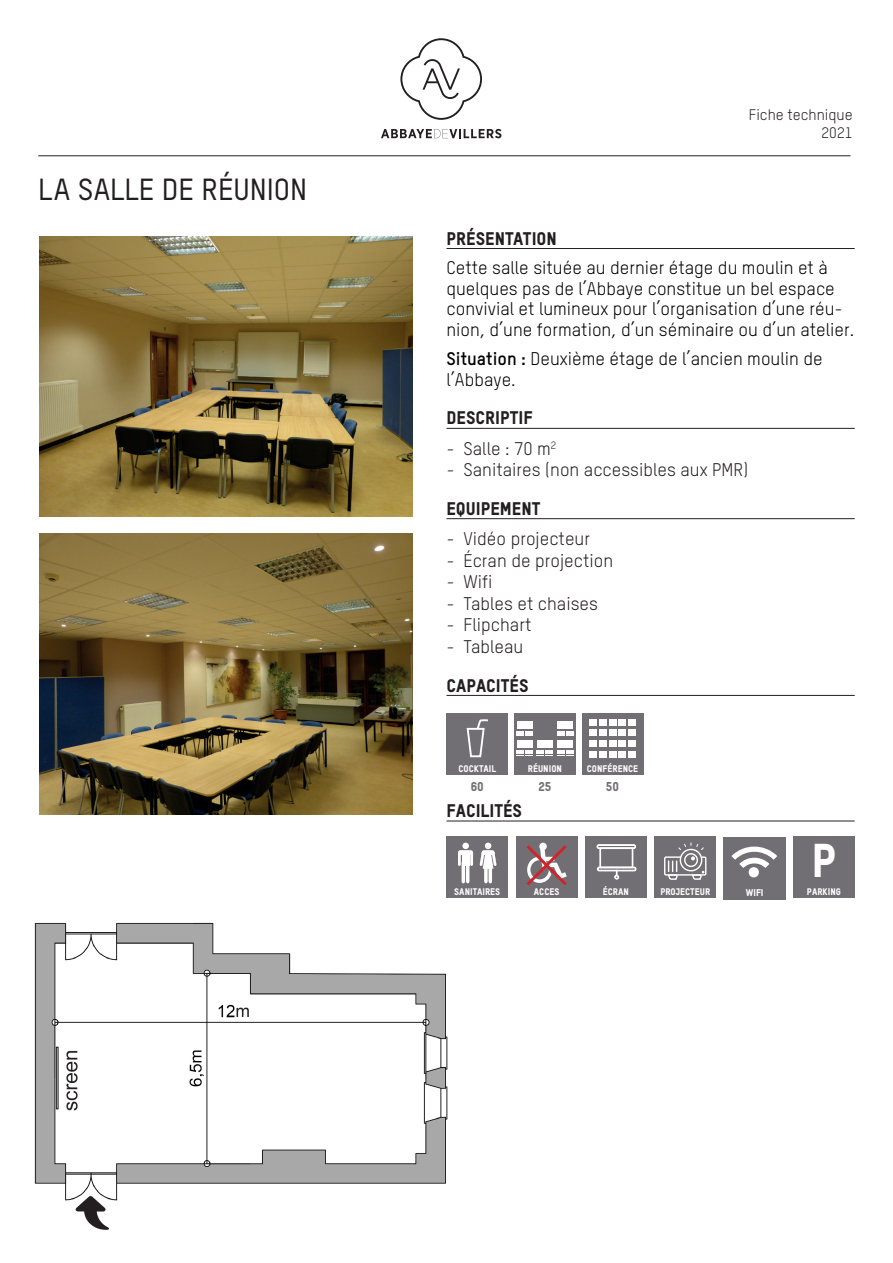
<style>
.page{position:relative;width:893px;height:1263px;background:#fff}
.page>*{position:absolute;margin:0;border:0;box-sizing:border-box;transform-origin:0 0}
.t1{font:46.65px "TSTAR Headline";color:#fff}
.t2{font:500 30px "TSTAR";color:#231f20}
.t3{font:18px/20.7px "TSTAR";color:#000001}
.t4{font:18px "TSTAR";color:#231f20}
.t5{font:18px "TSTAR Headline";color:#231f20}
.t6{font:15px/18px "TSTAR";color:#231f20;text-align:right}
.t7{font:12.6px "TSTAR Headline";color:#726f74}
.t8{font:9.6px "TSTAR Headline";color:#fff}
.t9{font:9.45px "TSTAR Headline";color:#fff}
.s1{font-weight:700}
</style>
<div class="page">
<hr style="left:446px;top:248px;width:409px;height:1px;background:#231f20">
<hr style="left:446px;top:428px;width:409px;height:1px;background:#231f20">
<hr style="left:446px;top:518px;width:409px;height:1px;background:#231f20">
<hr style="left:446px;top:695px;width:409px;height:1px;background:#231f20">
<hr style="left:446px;top:821px;width:409px;height:1px;background:#231f20">
<div style="left:446px;top:713px;width:62px;height:62px;background:#726f74"></div>
<svg style="left:466px;top:719px;width:22px;height:39px"></svg>
<div style="left:582px;top:713px;width:61px;height:62px;background:#726f74"></div>
<svg style="left:589px;top:719px;width:47px;height:38px"></svg>
<div style="left:514px;top:713px;width:62px;height:62px;background:#726f74"></div>
<div style="left:517px;top:740px;width:15px;height:8px;background:#fff"></div>
<div style="left:517px;top:721px;width:15px;height:7px;background:#fff"></div>
<svg style="left:517px;top:731px;width:15px;height:5px"></svg>
<div style="left:557px;top:740px;width:16px;height:8px;background:#fff"></div>
<div style="left:557px;top:721px;width:16px;height:7px;background:#fff"></div>
<svg style="left:557px;top:731px;width:16px;height:5px"></svg>
<div style="left:537px;top:740px;width:16px;height:8px;background:#fff"></div>
<svg style="left:517px;top:750px;width:56px;height:6px"></svg>
<img style="left:34px;top:922px;width:414px;height:307px">
<hr style="left:38px;top:155px;width:812px;height:1px;background:#231f20">
<svg style="left:381px;top:129px;width:120px;height:9px"></svg>
<svg style="left:400px;top:38px;width:82px;height:82px"></svg>
<img style="left:39px;top:236px;width:373px;height:281px">
<img style="left:39px;top:534px;width:373px;height:280px">
<div style="left:655px;top:837px;width:61px;height:61px;background:#726f74"></div>
<div style="left:664px;top:856px;width:42px;height:20px;border:1px solid #fff"></div>
<svg style="left:667px;top:843px;width:38px;height:37px"></svg>
<div style="left:585px;top:837px;width:62px;height:61px;background:#726f74"></div>
<div style="left:597px;top:845px;width:38px;height:3px;border:1px solid #fff"></div>
<div style="left:596px;top:844px;width:40px;height:5px;border:1px solid #fff;border-radius:2px"></div>
<div style="left:598px;top:867px;width:38px;height:4px;border:1px solid #fff"></div>
<div style="left:597px;top:867px;width:39px;height:4px;border:1px solid #fff;border-radius:2px"></div>
<svg style="left:599px;top:847px;width:35px;height:32px"></svg>
<div style="left:446px;top:837px;width:62px;height:61px;background:#726f74"></div>
<svg style="left:484px;top:861px;width:4px;height:22px"></svg>
<svg style="left:488px;top:861px;width:4px;height:22px"></svg>
<svg style="left:480px;top:843px;width:17px;height:26px"></svg>
<div style="left:462px;top:843px;width:7px;height:6px;background:#fff;border-radius:50%"></div>
<hr style="left:458px;top:851px;width:3px;height:15px;background:#fff">
<hr style="left:470px;top:851px;width:3px;height:15px;background:#fff">
<hr style="left:462px;top:861px;width:3px;height:22px;background:#fff;border-radius:2px">
<hr style="left:466px;top:861px;width:3px;height:22px;background:#fff;border-radius:2px">
<div style="left:462px;top:854px;width:7px;height:12px;background:#fff"></div>
<svg style="left:458px;top:850px;width:15px;height:5px"></svg>
<div style="left:723px;top:837px;width:63px;height:62px;background:#726f74"></div>
<svg style="left:731px;top:846px;width:46px;height:32px"></svg>
<div style="left:793px;top:837px;width:62px;height:61px;background:#726f74"></div>
<div style="left:516px;top:837px;width:61px;height:61px;background:#726f74"></div>
<svg style="left:526px;top:842px;width:41px;height:44px"></svg>
<h2 class="t2" style="left:38px;top:171px;width:270px">LA SALLE DE RÉUNION</h2>
<p class="t6" style="left:749px;top:105px;width:105px">Fiche technique<br>2021</p>
<p class="t5" style="left:446px;top:227px;width:112px">PRÉSENTATION</p>
<p class="t3" style="left:446px;top:257px;width:409px">Cette salle située au dernier étage du moulin et à quelques pas de l’Abbaye constitue un bel espace convivial et lumineux pour l’organisation d’une réu&shy;nion, d’une formation, d’un séminaire ou d’un atelier.</p>
<p class="t3" style="left:446px;top:348px;width:378px"><span class="s1">Situation :</span> Deuxième étage de l’ancien moulin de l’Abbaye.</p>
<p class="t5" style="left:446px;top:407px;width:88px">DESCRIPTIF</p>
<p class="t4" style="left:446px;top:437px;width:111px">- Salle : 70 m<sup>2</sup></p>
<p class="t4" style="left:446px;top:459px;width:303px">- Sanitaires (non accessibles aux PMR)</p>
<p class="t5" style="left:446px;top:497px;width:95px">EQUIPEMENT</p>
<p class="t4" style="left:446px;top:528px;width:145px">- Vidéo projecteur</p>
<p class="t4" style="left:446px;top:549px;width:168px">- Écran de projection</p>
<p class="t4" style="left:446px;top:571px;width:47px">- Wifi</p>
<p class="t4" style="left:446px;top:592px;width:153px">- Tables et chaises</p>
<p class="t4" style="left:446px;top:614px;width:86px">- Flipchart</p>
<p class="t4" style="left:446px;top:636px;width:78px">- Tableau</p>
<p class="t5" style="left:446px;top:674px;width:84px">CAPACITÉS</p>
<p class="t9" style="left:459px;top:762px;width:39px">COCKTAIL</p>
<p class="t7" style="left:471px;top:779px;width:15px">60</p>
<p class="t9" style="left:528px;top:762px;width:36px">RÉUNION</p>
<p class="t7" style="left:538px;top:779px;width:15px">25</p>
<p class="t5" style="left:446px;top:799px;width:77px">FACILITÉS</p>
<p class="t9" style="left:587px;top:762px;width:53px">CONFÉRENCE</p>
<p class="t7" style="left:606px;top:779px;width:15px">50</p>
<h1 class="t1" style="left:811px;top:831px;width:26px">P</h1>
<p class="t9" style="left:454px;top:886px;width:47px">SANITAIRES</p>
<p class="t9" style="left:603px;top:886px;width:28px">ÉCRAN</p>
<p class="t9" style="left:660px;top:886px;width:51px">PROJECTEUR</p>
<p class="t8" style="left:746px;top:887px;width:19px">WIFI</p>
<p class="t9" style="left:534px;top:886px;width:27px">ACCES</p>
<p class="t9" style="left:807px;top:886px;width:36px">PARKING</p>
</div>
